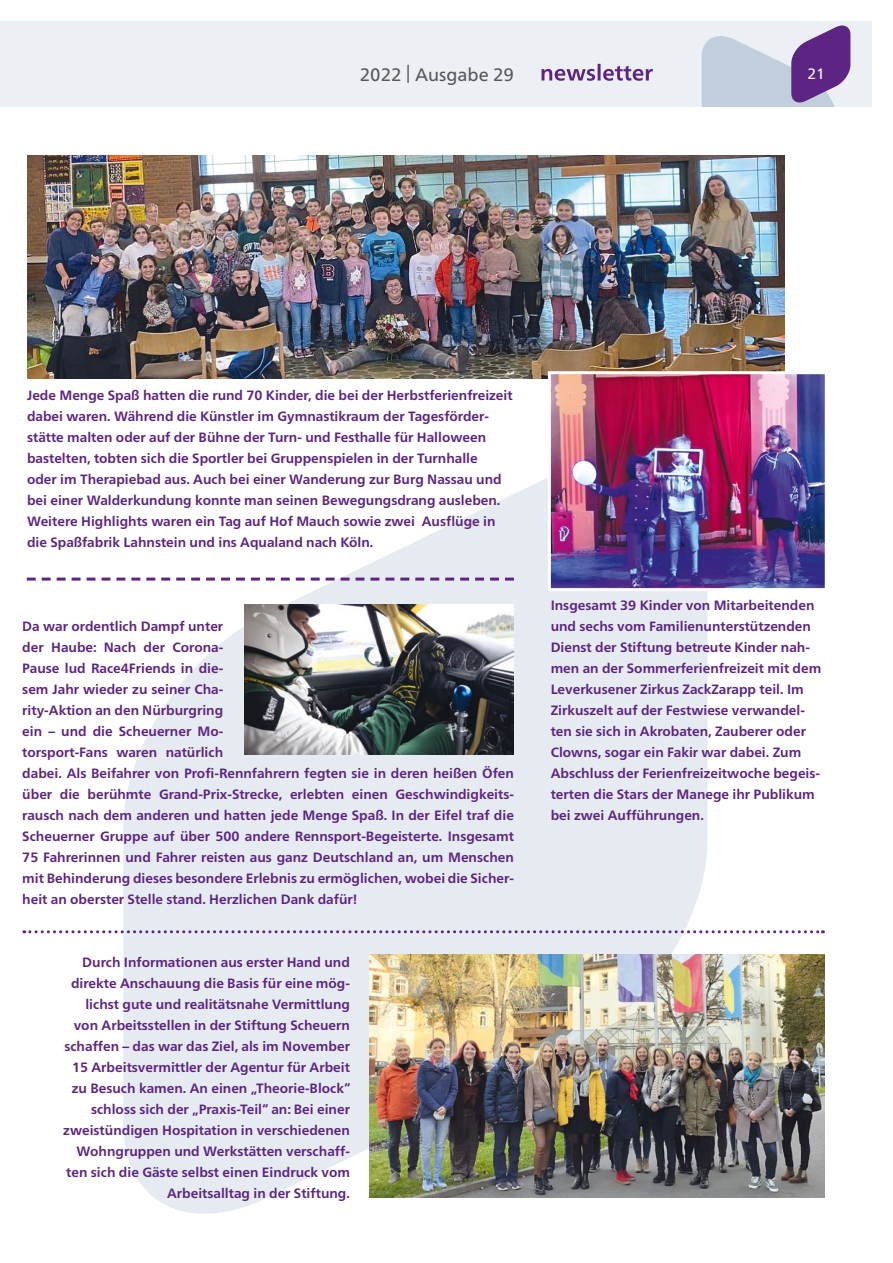
<style>
.page{position:relative;width:893px;height:1263px;background:#fff}
.page>*{position:absolute;margin:0;border:0;box-sizing:border-box;transform-origin:0 0}
.t1{font:18px "Frutiger Neue LT Pro";color:#575756}
.t2{font:15px "Frutiger Neue LT Pro";color:#fff}
.t3{font:700 13.5px/21px "Frutiger Neue LT Pro";color:#5c2483}
</style>
<div class="page">
<div style="left:0;top:21px;width:872px;height:85px;background:#ecf0f5"></div>
<svg style="left:702px;top:26px;width:148px;height:80px"></svg>
<svg style="left:541px;top:64px;width:112px;height:17px"></svg>
<svg style="left:123px;top:478px;width:584px;height:736px;fill:#e6ebf2"></svg>
<img style="left:27px;top:155px;width:757px;height:224px">
<img style="left:370px;top:954px;width:455px;height:243px">
<img style="left:552px;top:375px;width:272px;height:212px">
<div style="left:548px;top:371px;width:280px;height:220px;border:3px solid #fff"></div>
<svg style="left:27px;top:578px;width:487px;height:3px"></svg>
<img style="left:244px;top:604px;width:270px;height:150px">
<svg style="left:24px;top:930px;width:799px;height:3px;background:#b9a8cc"></svg>
<h1 class="t1" style="left:360px;top:63px;width:156px">2022 | Ausgabe 29</h1>
<p class="t2" style="left:807px;top:65px;width:19px">21</p>
<p class="t3" style="left:27px;top:385px;width:487px">Jede Menge Spaß hatten die rund 70 Kinder, die bei der Herbstferienfreizeit dabei waren. Während die Künstler im Gymnastikraum der Tagesförder&shy;stätte malten oder auf der Bühne der Turn- und Festhalle für Halloween bastelten, tobten sich die Sportler bei Gruppenspielen in der Turnhalle<br>oder im Therapiebad aus. Auch bei einer Wanderung zur Burg Nassau und bei einer Walderkundung konnte man seinen Bewegungsdrang ausleben.<br>Weitere Highlights waren ein Tag auf Hof Mauch sowie zwei Ausflüge in die Spaßfabrik Lahnstein und ins Aqualand nach Köln.</p>
<p class="t3" style="left:22px;top:616px;width:493px">Da war ordentlich Dampf unter<br>der Haube: Nach der Corona-<br>Pause lud Race4Friends in die-<br>sem Jahr wieder zu seiner Cha-<br>rity-Aktion an den Nürburgring<br>ein – und die Scheuerner Mo-<br>torsport-Fans waren natürlich<br>dabei. Als Beifahrer von Profi-Rennfahrern fegten sie in deren heißen Öfen über die berühmte Grand-Prix-Strecke, erlebten einen Geschwindigkeits&shy;rausch nach dem anderen und hatten jede Menge Spaß. In der Eifel traf die Scheuerner Gruppe auf über 500 andere Rennsport-Begeisterte. Insgesamt 75 Fahrerinnen und Fahrer reisten aus ganz Deutschland an, um Menschen mit Behinderung dieses besondere Erlebnis zu ermöglichen, wobei die Sicher&shy;heit an oberster Stelle stand. Herzlichen Dank dafür!</p>
<p class="t3" style="left:63px;top:951px;width:289px;text-align:right">Durch Informationen aus erster Hand und direkte Anschauung die Basis für eine mög&shy;lichst gute und realitätsnahe Vermittlung von Arbeitsstellen in der Stiftung Scheuern schaffen – das war das Ziel, als im November 15 Arbeitsvermittler der Agentur für Arbeit zu Besuch kamen. An einen „Theorie-Block“ schloss sich der „Praxis-Teil“ an: Bei einer zweistündigen Hospitation in verschiedenen Wohngruppen und Werkstätten verschaff&shy;ten sich die Gäste selbst einen Eindruck vom Arbeitsalltag in der Stiftung.</p>
<p class="t3" style="left:551px;top:595px;width:272px">Insgesamt 39 Kinder von Mitarbeitenden und sechs vom Familienunterstützenden Dienst der Stiftung betreute Kinder nah&shy;men an der Sommerferienfreizeit mit dem Leverkusener Zirkus ZackZarapp teil. Im Zirkuszelt auf der Festwiese verwandel&shy;ten sie sich in Akrobaten, Zauberer oder Clowns, sogar ein Fakir war dabei. Zum Abschluss der Ferienfreizeitwoche begeis&shy;terten die Stars der Manege ihr Publikum bei zwei Aufführungen.</p>
</div>
